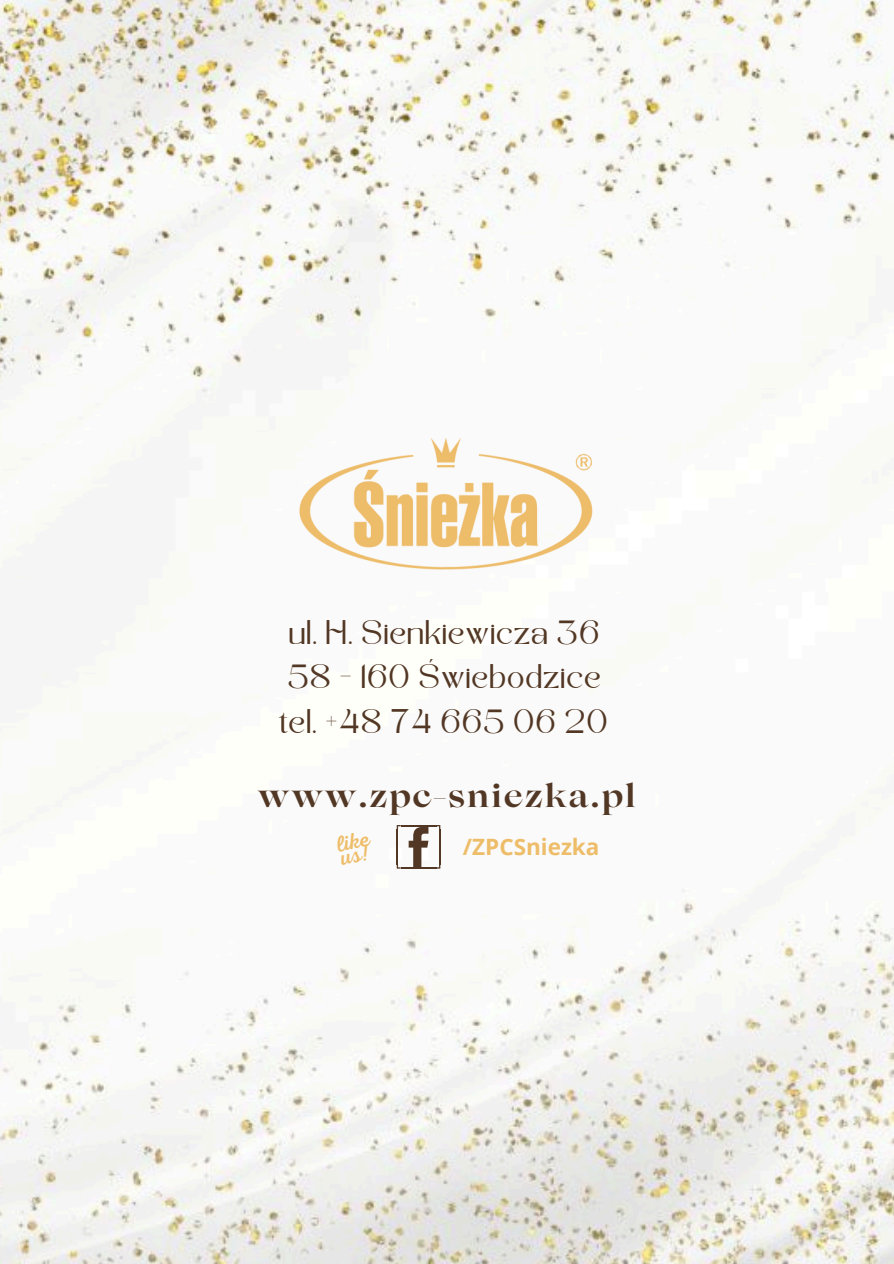
<style>
.page{position:relative;width:894px;height:1264px;background:#fff}
.page>*{position:absolute;margin:0;border:0;box-sizing:border-box;transform-origin:0 0}
.t1{font:31.95px/44.2px "KENAO";color:#523724}
.t2{font:700 31.95px "Lovelace";letter-spacing:.06em;color:#523724}
.t3{font:700 22.5px "Open Sans";color:#eebd69}
</style>
<div class="page">
<img style="left:0;top:0;width:893px;height:1263px">
<img style="left:284px;top:388px;width:323px;height:230px">
<svg style="left:408px;top:826px;width:20px;height:41px"></svg>
<hr style="left:439px;top:829px;width:1px;height:35px;background:#523724">
<hr style="left:396px;top:829px;width:2px;height:35px;background:#523724">
<hr style="left:400px;top:825px;width:36px;height:1px;background:#523724">
<hr style="left:400px;top:867px;width:36px;height:1px;background:#523724">
<svg style="left:436px;top:825px;width:4px;height:4px"></svg>
<svg style="left:396px;top:825px;width:4px;height:4px"></svg>
<svg style="left:436px;top:864px;width:4px;height:4px"></svg>
<svg style="left:396px;top:864px;width:4px;height:4px"></svg>
<svg style="left:335px;top:831px;width:37px;height:34px"></svg>
<h1 class="t1" style="left:281px;top:614px;width:330px">ul. H. Sienkiewicza 36<br>58 - 160 Świebodzice tel. +48 74 665 06 20</h1>
<h2 class="t2" style="left:258px;top:783px;width:379px">www.zpc-sniezka.pl</h2>
<p class="t3" style="left:462px;top:830px;width:138px">/ZPCSniezka</p>
</div>
